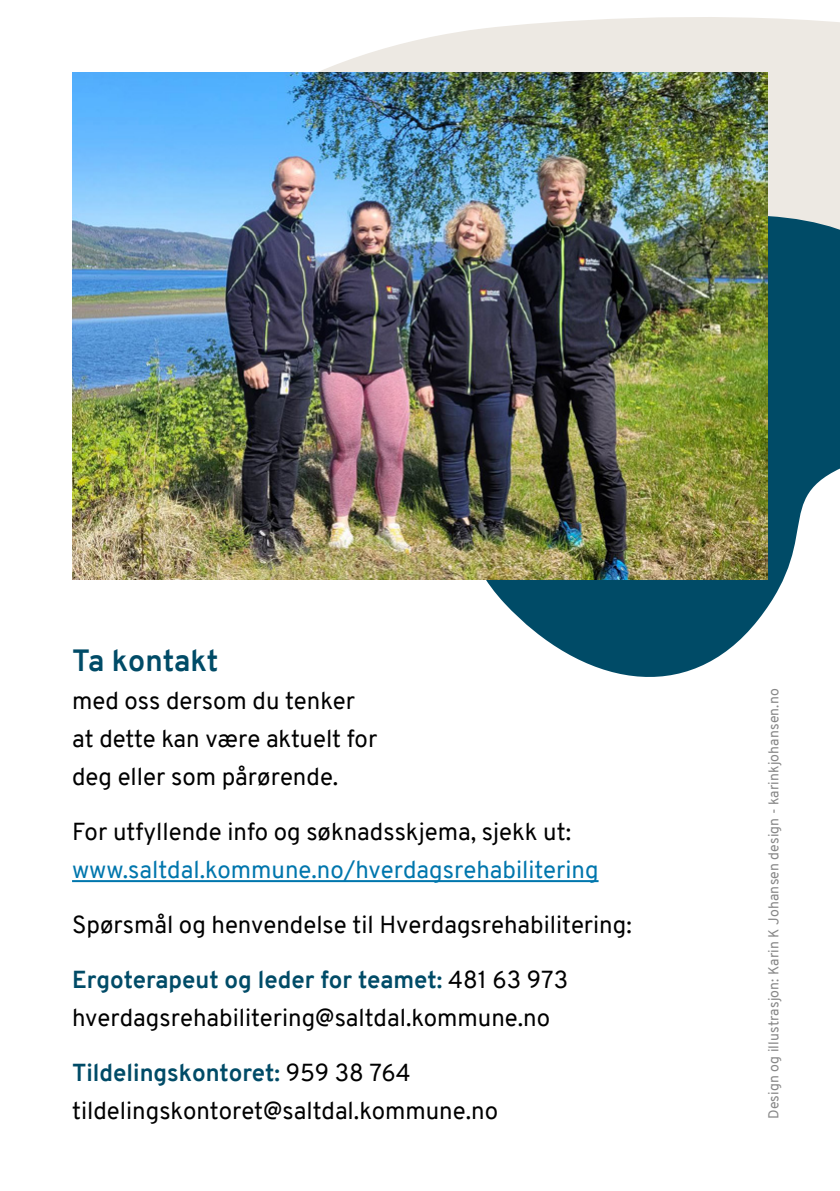
<style>
.page{position:relative;width:840px;height:1191px;background:#fff}
.page>*{position:absolute;margin:0;border:0;box-sizing:border-box;transform-origin:0 0}
.t1{font:700 30px "Overpass";letter-spacing:-.01em;color:#004b67}
.t2{font:24px/38px "Overpass";color:#000}
.t3{font:24px "Overpass";color:#0076ad}
.t4{font:14px "Overpass";letter-spacing:.01em;color:#878787}
.s1{font-weight:700;color:#004b67}
</style>
<div class="page">
<hr style="left:72px;top:880px;width:526px;height:2px;background:#0076ad">
<svg style="left:319px;top:17px;width:520px;height:192px;fill:#ede9e3"></svg>
<svg style="left:428px;top:209px;width:411px;height:468px;fill:#004b67"></svg>
<img style="left:72px;top:72px;width:695px;height:507px">
<p class="t1" style="left:72px;top:639px;width:148px">Ta kontakt</p>
<p class="t2" style="left:72px;top:681px;width:306px">med oss dersom du tenker at dette kan være aktuelt for deg eller som pårørende.</p>
<p class="t2" style="left:72px;top:812px;width:500px">For utfyllende info og søknadsskjema, sjekk ut:</p>
<p class="t3" style="left:72px;top:852px;width:527px">www.saltdal.kommune.no/hverdagsrehabilitering</p>
<p class="t2" style="left:72px;top:905px;width:561px">Spørsmål og henvendelse til Hverdagsrehabilitering:</p>
<p class="t2" style="left:72px;top:960px;width:497px"><span class="s1">Ergoterapeut og leder for teamet:</span> 481 63 973 hverdagsrehabilitering@saltdal.kommune.no</p>
<p class="t2" style="left:72px;top:1053px;width:427px"><span class="s1">Tildelingskontoret:</span> 959 38 764 tildelingskontoret@saltdal.kommune.no</p>
<p class="t4" style="left:763px;top:1119px;width:432px;rotate:-90deg">Design og illustrasjon: Karin K Johansen design - karinkjohansen.no</p>
</div>
